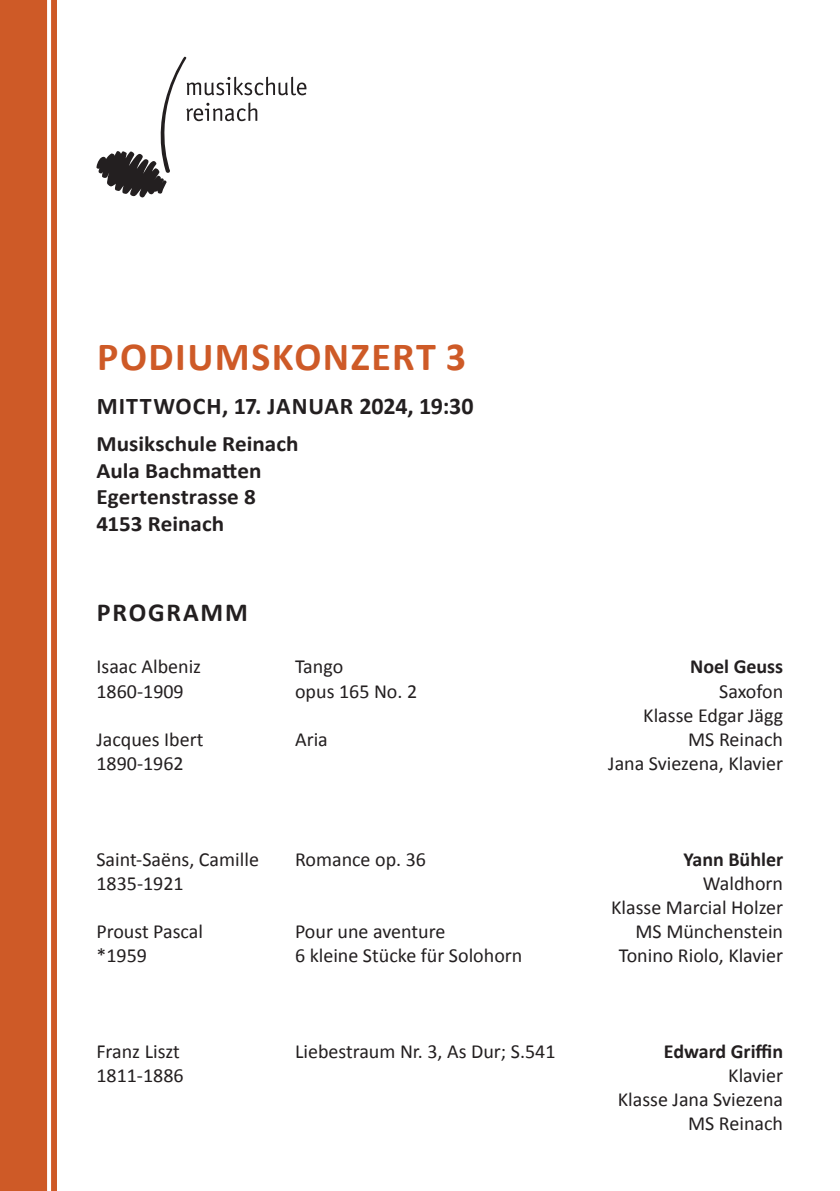
<style>
.page{position:relative;width:840px;height:1191px;background:#fff}
.page>*{position:absolute;margin:0;border:0;box-sizing:border-box;transform-origin:0 0}
.t1{font:700 40px "Calibri";letter-spacing:.035em;color:#ce5a27}
.t2{font:700 26px "Calibri";letter-spacing:.07em;color:#231f20}
.t3{font:700 24px "Calibri";letter-spacing:.03em;color:#231f20}
.t4{font:700 22px/26.4px "Calibri";color:#231f20;scale:1.05 1}
.t5{font:20px/24px "Calibri";color:#231f20;text-align:right}
.t6{font:700 20px "Calibri";color:#231f20}
</style>
<div class="page">
<div style="left:0;top:0;width:57px;height:1191px;background:#ce5a27"></div>
<svg style="left:47px;top:0;width:4px;height:1191px;background:#fefcfb"></svg>
<svg style="left:96px;top:57px;width:210px;height:140px"></svg>
<h1 class="t1" style="left:97px;top:331px;width:370px">PODIUMSKONZERT 3</h1>
<p class="t3" style="left:97px;top:390px;width:378px">MITTWOCH, 17. JANUAR 2024, 19:30</p>
<p class="t4" style="left:96px;top:431px;width:194px">Musikschule Reinach<br>Aula Bachmatten<br>Egertenstrasse 8<br>4153 Reinach</p>
<h2 class="t2" style="left:97px;top:595px;width:152px">PROGRAMM</h2>
<p class="t5" style="left:96px;top:655px;width:106px">Isaac Albeniz</p>
<p class="t5" style="left:295px;top:655px;width:50px">Tango</p>
<p class="t6" style="left:689px;top:654px;width:94px">Noel Geuss</p>
<p class="t5" style="left:96px;top:679px;width:89px">1860-1909</p>
<p class="t5" style="left:295px;top:679px;width:123px">opus 165 No. 2</p>
<p class="t5" style="left:643px;top:679px;width:141px">Saxofon<br>Klasse Edgar Jägg</p>
<p class="t5" style="left:96px;top:727px;width:108px">Jacques Ibert</p>
<p class="t5" style="left:295px;top:727px;width:34px">Aria</p>
<p class="t5" style="left:687px;top:727px;width:96px">MS Reinach</p>
<p class="t5" style="left:96px;top:751px;width:89px">1890-1962</p>
<p class="t5" style="left:608px;top:751px;width:176px">Jana Sviezena, Klavier</p>
<p class="t5" style="left:96px;top:847px;width:164px">Saint-Saëns, Camille</p>
<p class="t5" style="left:295px;top:847px;width:132px">Romance op. 36</p>
<p class="t6" style="left:683px;top:846px;width:101px">Yann Bühler</p>
<p class="t5" style="left:96px;top:871px;width:89px">1835-1921</p>
<p class="t5" style="left:611px;top:871px;width:173px">Waldhorn<br>Klasse Marcial Holzer</p>
<p class="t5" style="left:96px;top:919px;width:108px">Proust Pascal</p>
<p class="t5" style="left:295px;top:919px;width:152px">Pour une aventure</p>
<p class="t5" style="left:635px;top:919px;width:149px">MS Münchenstein</p>
<p class="t5" style="left:96px;top:943px;width:52px">*1959</p>
<p class="t5" style="left:295px;top:943px;width:229px">6 kleine Stücke für Solohorn</p>
<p class="t5" style="left:618px;top:943px;width:166px">Tonino Riolo, Klavier</p>
<p class="t5" style="left:96px;top:1039px;width:85px">Franz Liszt</p>
<p class="t5" style="left:295px;top:1039px;width:262px">Liebestraum Nr. 3, As Dur; S.541</p>
<p class="t6" style="left:663px;top:1038px;width:121px">Edward Griffin</p>
<p class="t5" style="left:96px;top:1063px;width:89px">1811-1886</p>
<p class="t5" style="left:617px;top:1063px;width:167px">Klavier<br>Klasse Jana Sviezena<br>MS Reinach</p>
</div>
